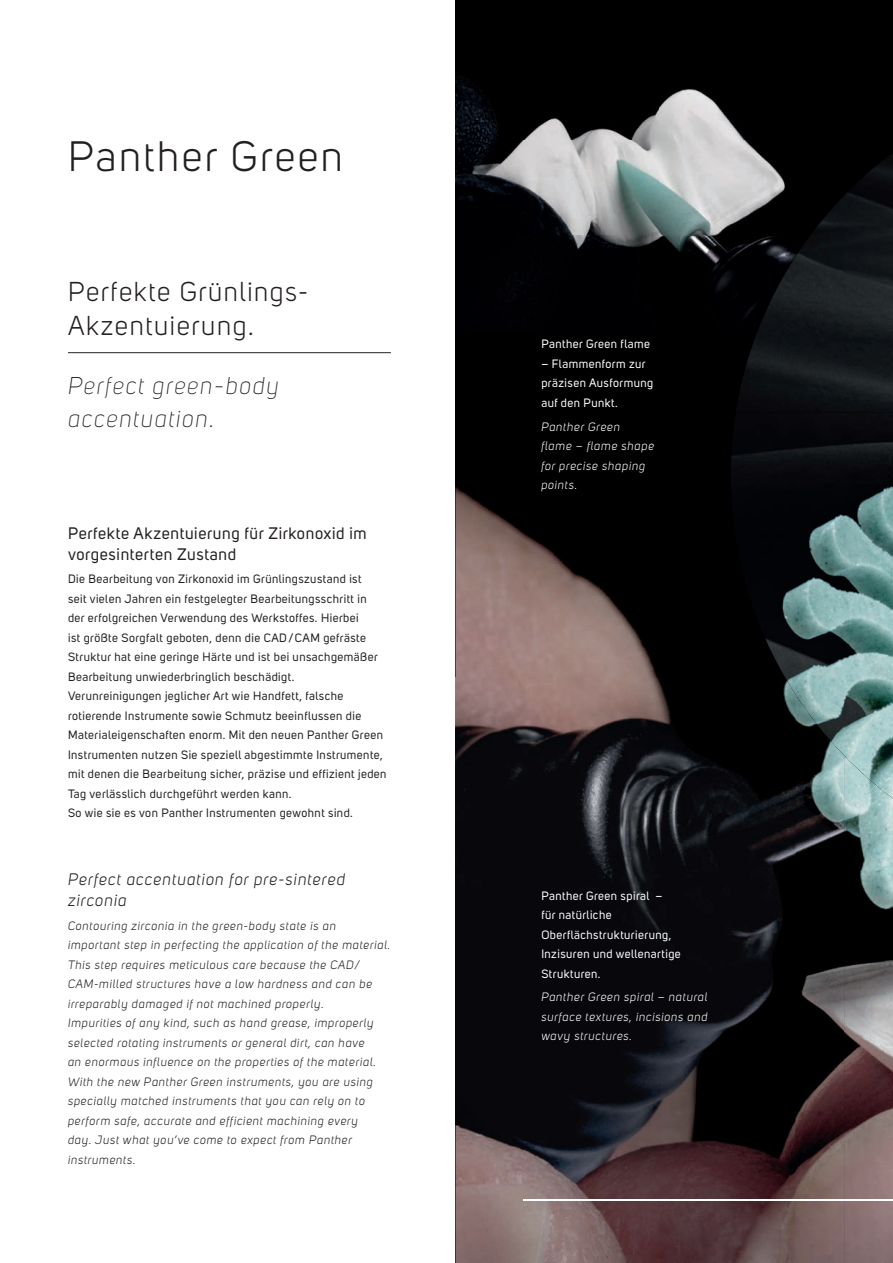
<style>
.page{position:relative;width:893px;height:1263px;background:#fff}
.page>*{position:absolute;margin:0;border:0;box-sizing:border-box;transform-origin:0 0}
.t1{font:42px "Uni Sans";letter-spacing:.06em;color:#231f20}
.t2{font:27px/34.5px "Uni Sans";letter-spacing:.06em;color:#231f20}
.t3{font:italic 300 24px/33px "Uni Sans";letter-spacing:.06em;color:#231f20}
.t4{font:16.5px/21px "Uni Sans";letter-spacing:.04em;color:#231f20}
.t5{font:italic 16.5px/21px "Uni Sans";letter-spacing:.06em;color:#231f20}
.t6{font:12px/19.5px "Uni Sans";letter-spacing:.04em;color:#231f20}
.t7{font:italic 12px/19.5px "Uni Sans";letter-spacing:.06em;color:#231f20}
.t8{font:12px/19.5px "Uni Sans";letter-spacing:.04em;color:#fff}
.t9{font:italic 12px/19.5px "Uni Sans";letter-spacing:.06em;color:#fff}
</style>
<div class="page">
<div style="left:455px;top:0;width:438px;height:1263px;background:#000"></div>
<img style="left:455px;top:76px;width:303px;height:160px">
<img style="left:499px;top:236px;width:232px;height:84px">
<hr style="left:68px;top:352px;width:323px;height:1px;background:#231f20">
<img style="left:736px;top:153px;width:157px;height:260px">
<img style="left:455px;top:487px;width:292px;height:776px">
<img style="left:747px;top:798px;width:49px;height:465px">
<img style="left:796px;top:798px;width:48px;height:465px">
<img style="left:844px;top:798px;width:49px;height:465px">
<img style="left:731px;top:413px;width:162px;height:385px">
<img style="left:523px;top:1199px;width:370px;height:1px">
<h1 class="t1" style="left:68px;top:132px;width:276px">Panther Green</h1>
<h2 class="t2" style="left:68px;top:275px;width:242px">Perfekte Grünlings-<br>Akzentuierung.</h2>
<h3 class="t3" style="left:68px;top:369px;width:212px">Perfect green-body accentuation.</h3>
<h3 class="t4" style="left:68px;top:522px;width:300px">Perfekte Akzentuierung für Zirkonoxid im vorgesinterten Zustand</h3>
<p class="t6" style="left:68px;top:569px;width:320px">Die Bearbeitung von Zirkonoxid im Grünlingszustand ist<br>seit vielen Jahren ein festgelegter Bearbeitungsschritt in<br>der erfolgreichen Verwendung des Werkstoffes. Hierbei<br>ist größte Sorgfalt geboten, denn die CAD / CAM gefräste Struktur hat eine geringe Härte und ist bei unsachgemäßer Bearbeitung unwiederbringlich beschädigt.<br>Verunreinigungen jeglicher Art wie Handfett, falsche rotierende Instrumente sowie Schmutz beeinflussen die Materialeigenschaften enorm. Mit den neuen Panther Green Instrumenten nutzen Sie speziell abgestimmte Instrumente, mit denen die Bearbeitung sicher, präzise und effizient jeden Tag verlässlich durchgeführt werden kann.<br>So wie sie es von Panther Instrumenten gewohnt sind.</p>
<h3 class="t5" style="left:68px;top:869px;width:279px">Perfect accentuation for pre-sintered zirconia</h3>
<p class="t7" style="left:68px;top:916px;width:324px">Contouring zirconia in the green-body state is an important step in perfecting the application of the material.<br>This step requires meticulous care because the CAD/ CAM-milled structures have a low hardness and can be irreparably damaged if not machined properly.<br>Impurities of any kind, such as hand grease, improperly selected rotating instruments or general dirt, can have<br>an enormous influence on the properties of the material.<br>With the new Panther Green instruments, you are using specially matched instruments that you can rely on to perform safe, accurate and efficient machining every<br>day. Just what you’ve come to expect from Panther instruments.</p>
<p class="t8" style="left:541px;top:335px;width:110px">Panther Green flame</p>
<p class="t8" style="left:541px;top:354px;width:113px">– Flammenform zur präzisen Ausformung auf den Punkt.</p>
<p class="t9" style="left:541px;top:417px;width:114px">Panther Green<br>flame – flame shape for precise shaping points.</p>
<p class="t8" style="left:541px;top:886px;width:141px">Panther Green spiral –<br>für natürliche<br>Oberflächstrukturierung,<br>Inzisuren und wellenartige<br>Strukturen.</p>
<p class="t9" style="left:541px;top:988px;width:168px;text-align:justify">Panther Green spiral – natural surface textures, incisions and wavy structures.</p>
</div>
